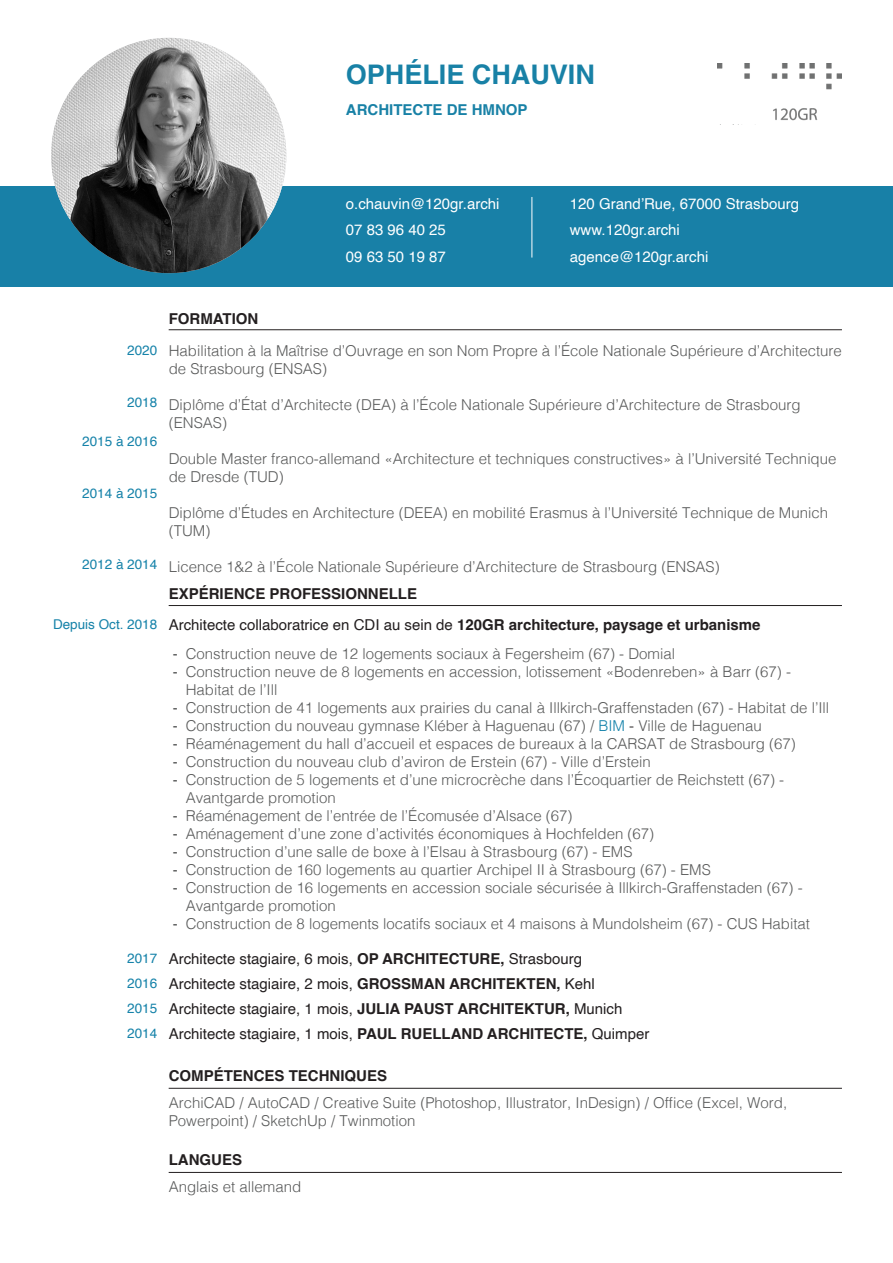
<style>
.page{position:relative;width:893px;height:1263px;background:#fff}
.page>*{position:absolute;margin:0;border:0;box-sizing:border-box;transform-origin:0 0}
.t1{font:700 27px "Helvetica";color:#1881a6}
.t2{font:300 15px/18px "Helvetica";color:#595a5a}
.t3{font:15px "Helvetica";color:#231f20}
.t4{font:15px "Helvetica";color:#fff}
.t5{font:700 15px "Helvetica";color:#231f20}
.t6{font:700 15px "Helvetica";color:#1881a6}
.t7{font:13.5px "Helvetica";color:#1582a9}
.s1{font-weight:700}
.s2{font-weight:400}
.s3{color:#1482aa}
.s4{color:#231f20}
</style>
<div class="page">
<div style="left:0;top:186px;width:893px;height:101px;background:#1880a7"></div>
<img style="left:51px;top:38px;width:235px;height:235px;border-radius:118px">
<hr style="left:531px;top:197px;width:1px;height:61px;background:#fff">
<img style="left:717px;top:64px;width:125px;height:57px">
<hr style="left:169px;top:329px;width:673px;height:1px;background:#231f20">
<hr style="left:169px;top:605px;width:673px;height:1px;background:#231f20">
<hr style="left:169px;top:1088px;width:673px;height:1px;background:#231f20">
<hr style="left:169px;top:1172px;width:673px;height:1px;background:#231f20">
<p class="t1" style="left:346px;top:58px;width:251px">OPHÉLIE CHAUVIN</p>
<p class="t6" style="left:346px;top:101px;width:183px">ARCHITECTE DE HMNOP</p>
<p class="t4" style="left:346px;top:192px;width:155px">o.chauvin@120gr.archi</p>
<p class="t4" style="left:346px;top:219px;width:102px">07 83 96 40 25</p>
<p class="t4" style="left:346px;top:245px;width:102px">09 63 50 19 87</p>
<p class="t4" style="left:570px;top:192px;width:231px">120 Grand’Rue, 67000 Strasbourg</p>
<p class="t4" style="left:570px;top:219px;width:112px">www.120gr.archi</p>
<p class="t4" style="left:570px;top:245px;width:140px">agence@120gr.archi</p>
<p class="t7" style="left:127px;top:340px;width:32px">2020</p>
<p class="t7" style="left:127px;top:392px;width:32px">2018</p>
<p class="t7" style="left:82px;top:431px;width:77px">2015 à 2016</p>
<p class="t7" style="left:82px;top:483px;width:77px">2014 à 2015</p>
<p class="t7" style="left:82px;top:554px;width:77px">2012 à 2014</p>
<p class="t7" style="left:53px;top:614px;width:106px">Depuis Oct. 2018</p>
<p class="t7" style="left:127px;top:948px;width:32px">2017</p>
<p class="t7" style="left:127px;top:973px;width:32px">2016</p>
<p class="t7" style="left:127px;top:998px;width:32px">2015</p>
<p class="t7" style="left:127px;top:1023px;width:32px">2014</p>
<p class="t5" style="left:169px;top:309px;width:91px">FORMATION</p>
<p class="t2" style="left:169px;top:340px;width:675px">Habilitation à la Maîtrise d’Ouvrage en son Nom Propre à l’École Nationale Supérieure d’Architecture de Strasbourg (ENSAS)</p>
<p class="t2" style="left:169px;top:394px;width:633px">Diplôme d’État d’Architecte (DEA) à l’École Nationale Supérieure d’Architecture de Strasbourg (ENSAS)</p>
<p class="t2" style="left:169px;top:448px;width:669px">Double Master franco-allemand «Architecture et techniques constructives» à l’Université Technique de Dresde (TUD)</p>
<p class="t2" style="left:169px;top:502px;width:661px">Diplôme d’Études en Architecture (DEEA) en mobilité Erasmus à l’Université Technique de Munich (TUM)</p>
<p class="t2" style="left:169px;top:556px;width:553px">Licence 1&amp;2 à l’École Nationale Supérieure d’Architecture de Strasbourg (ENSAS)</p>
<p class="t5" style="left:169px;top:584px;width:250px">EXPÉRIENCE PROFESSIONNELLE</p>
<p class="t3" style="left:169px;top:613px;width:593px">Architecte collaboratrice en CDI au sein de <span class="s1">120GR architecture, paysage et urbanisme</span></p>
<p class="t2" style="left:173px;top:643px;width:504px"><span class="s2">-</span> Construction neuve de 12 logements sociaux à Fegersheim (67) - Domial</p>
<p class="t2" style="left:186px;top:661px;width:607px;text-indent:-13px"><span class="s2">-</span> Construction neuve de 8 logements en accession, lotissement «Bodenreben» à Barr (67) -<br>Habitat de l’Ill</p>
<p class="t2" style="left:173px;top:697px;width:658px"><span class="s2">-</span> Construction de 41 logements aux prairies du canal à Illkirch-Graffenstaden (67) - Habitat de l’Ill</p>
<p class="t2" style="left:173px;top:715px;width:590px"><span class="s2">-</span> Construction du nouveau gymnase Kléber à Haguenau (67) / <span class="s3">BIM</span> <span class="s4">-</span> Ville de Haguenau</p>
<p class="t2" style="left:173px;top:733px;width:624px"><span class="s2">-</span> Réaménagement du hall d’accueil et espaces de bureaux à la CARSAT de Strasbourg (67)</p>
<p class="t2" style="left:173px;top:751px;width:479px"><span class="s2">-</span> Construction du nouveau club d’aviron de Erstein (67) - Ville d’Erstein</p>
<p class="t2" style="left:186px;top:769px;width:600px;text-indent:-13px"><span class="s2">-</span> Construction de 5 logements et d’une microcrèche dans l’Écoquartier de Reichstett (67) -<br>Avantgarde promotion</p>
<p class="t2" style="left:173px;top:805px;width:401px"><span class="s2">-</span> Réaménagement de l’entrée de l’Écomusée d’Alsace (67)</p>
<p class="t2" style="left:173px;top:823px;width:483px"><span class="s2">-</span> Aménagement d’une zone d’activités économiques à Hochfelden (67)</p>
<p class="t2" style="left:173px;top:841px;width:461px"><span class="s2">-</span> Construction d’une salle de boxe à l’Elsau à Strasbourg (67) - EMS</p>
<p class="t2" style="left:173px;top:859px;width:539px"><span class="s2">-</span> Construction de 160 logements au quartier Archipel II à Strasbourg (67) - EMS</p>
<p class="t2" style="left:186px;top:877px;width:618px;text-indent:-13px"><span class="s2">-</span> Construction de 16 logements en accession sociale sécurisée à Illkirch-Graffenstaden (67) -<br>Avantgarde promotion</p>
<p class="t2" style="left:173px;top:913px;width:639px"><span class="s2">-</span> Construction de 8 logements locatifs sociaux et 4 maisons à Mundolsheim (67) - CUS Habitat</p>
<p class="t3" style="left:169px;top:947px;width:415px">Architecte stagiaire, 6 mois, <span class="s1">OP ARCHITECTURE,</span> Strasbourg</p>
<p class="t3" style="left:169px;top:972px;width:428px">Architecte stagiaire, 2 mois, <span class="s1">GROSSMAN ARCHITEKTEN,</span> Kehl</p>
<p class="t3" style="left:169px;top:997px;width:455px">Architecte stagiaire, 1 mois, <span class="s1">JULIA PAUST ARCHITEKTUR,</span> Munich</p>
<p class="t3" style="left:169px;top:1022px;width:482px">Architecte stagiaire, 1 mois, <span class="s1">PAUL RUELLAND ARCHITECTE,</span> Quimper</p>
<p class="t5" style="left:169px;top:1067px;width:220px">COMPÉTENCES TECHNIQUES</p>
<p class="t2" style="left:169px;top:1092px;width:620px">ArchiCAD / AutoCAD / Creative Suite (Photoshop, Illustrator, InDesign) / Office (Excel, Word,<br>Powerpoint) / SketchUp / Twinmotion</p>
<p class="t5" style="left:169px;top:1151px;width:75px">LANGUES</p>
<p class="t2" style="left:169px;top:1176px;width:134px">Anglais et allemand</p>
</div>
